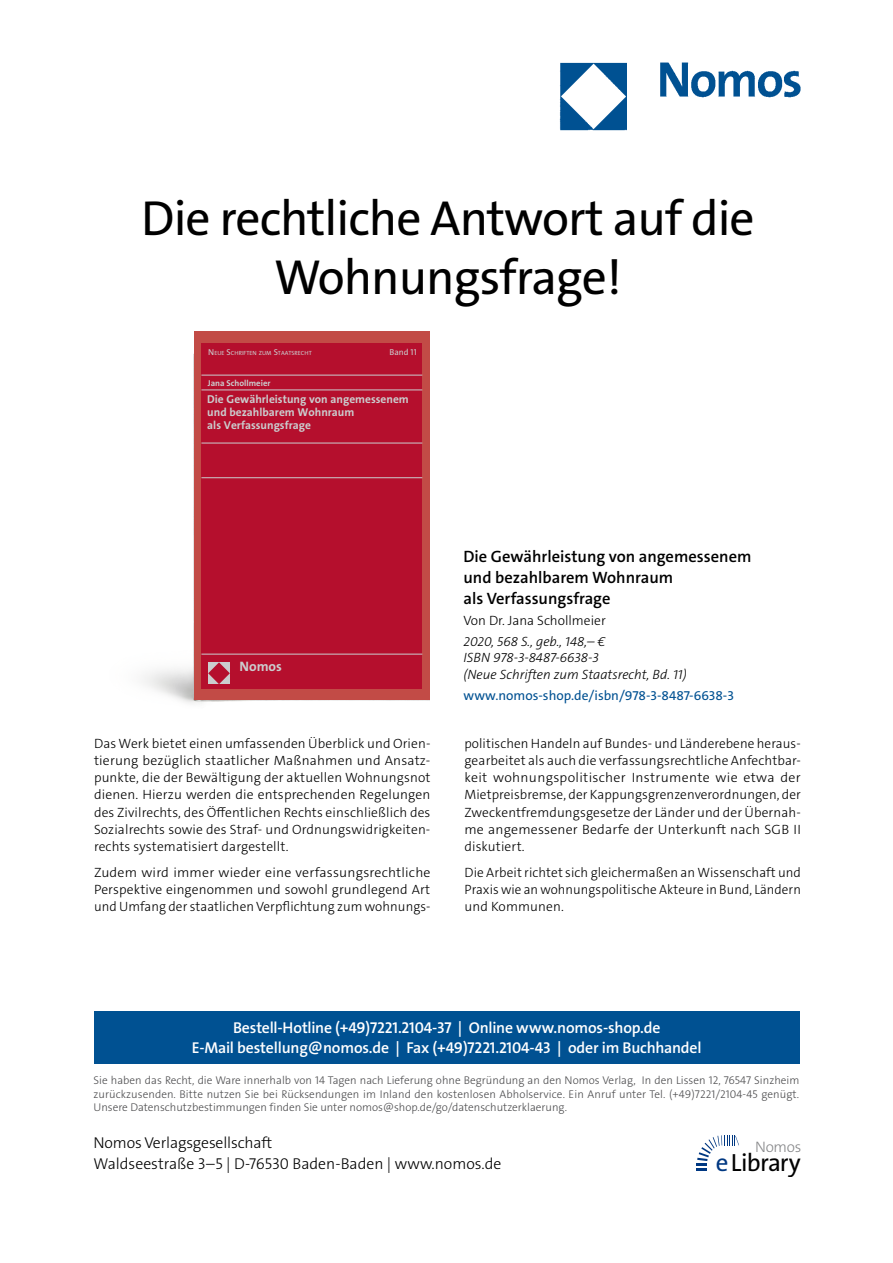
<style>
.page{position:relative;width:893px;height:1263px;background:#fff}
.page>*{position:absolute;margin:0;border:0;box-sizing:border-box;transform-origin:0 0}
.t1{font:49.5px/59.4px "The Sans Os F";letter-spacing:-.02em;color:#000;text-align:center}
.t2{font:24.9px "The Sans Os F";letter-spacing:-.03em;color:#000}
.t3{font:600 16.5px/21px "The Sans C5";color:#000}
.t4{font:600 15.75px/21px "The Sans Os F";letter-spacing:-.01em;color:#fff;text-align:center}
.t5{font:300 15.75px/21px "The Sans Os F";color:#000}
.t6{font:300 15.3px "The Sans Os F";letter-spacing:-.02em;color:#87888a}
.t7{font:700 13.8px "The Sans Os F";color:#cbcdce}
.t8{font:300 13.5px/17.2px "The Sans C5";letter-spacing:.005em;color:#000;text-align:justify}
.t9{font:italic 300 13.5px/16.5px "The Sans C5";color:#000}
.t10{font:13.5px "The Sans C5";color:#005192}
.t11{font:700 11.4px/13.2px "The Sans Os F";color:#cbcdce}
.t12{font:300 11.25px/13.5px "The Sans Os F";color:#4b4b4d;text-align:justify}
.t13{font:700 8.55px "The Sans Os F";color:#cbcdce}
.t14{font:8.55px "The Sans Os F";color:#cbcdce}
.t15{font:6px "The Mix Caps";color:#cbcdce}
.s1{font-size:8.55px}
.s2{color:#003882}
</style>
<div class="page">
<img style="left:559px;top:62px;width:242px;height:69px">
<div style="left:94px;top:1011px;width:705px;height:52px;background:#005192"></div>
<svg style="left:697px;top:1135px;width:42px;height:36px"></svg>
<img style="left:144px;top:354px;width:285px;height:349px">
<div style="left:194px;top:331px;width:236px;height:369px;background:#c24b46"></div>
<div style="left:201px;top:343px;width:221px;height:346px;background:#b50f2d"></div>
<hr style="left:201px;top:375px;width:221px;height:1px;background:#cbcdce">
<hr style="left:201px;top:477px;width:221px;height:1px;background:#cbcdce">
<hr style="left:201px;top:390px;width:221px;height:1px;background:#cbcdce">
<hr style="left:201px;top:443px;width:221px;height:1px;background:#cbcdce">
<svg style="left:208px;top:662px;width:22px;height:22px"></svg>
<hr style="left:201px;top:654px;width:221px;height:1px;background:#cbcdce">
<h1 class="t1" style="left:141px;top:189px;width:615px">Die rechtliche Antwort auf die<br>Wohnungsfrage!</h1>
<p class="t15" style="left:208px;top:349px;width:105px"><span class="s1">N</span>EUE <span class="s1">S</span>CHRIFTEN ZUM <span class="s1">S</span>TAATSRECHT</p>
<p class="t14" style="left:389px;top:347px;width:29px">Band 11</p>
<p class="t13" style="left:208px;top:377px;width:64px">Jana Schollmeier</p>
<p class="t11" style="left:207px;top:393px;width:203px">Die Gewährleistung von angemessenem und bezahlbarem Wohnraum<br>als Verfassungsfrage</p>
<p class="t7" style="left:240px;top:658px;width:44px">Nomos</p>
<p class="t8" style="left:94px;top:734px;width:338px">Das Werk bietet einen umfassenden Überblick und Orien&shy;tierung bezüglich staatlicher Maßnahmen und Ansatz&shy;punkte, die der Bewältigung der aktuellen Wohnungsnot dienen. Hierzu werden die entsprechenden Regelungen des Zivilrechts, des Öffentlichen Rechts einschließlich des Sozialrechts sowie des Straf- und Ordnungswidrigkeiten&shy;rechts systematisiert dargestellt.</p>
<p class="t8" style="left:94px;top:864px;width:338px">Zudem wird immer wieder eine verfassungsrechtliche Perspektive eingenommen und sowohl grundlegend Art und Umfang der staatlichen Verpflichtung zum wohnungs-</p>
<p class="t3" style="left:463px;top:546px;width:289px">Die Gewährleistung von angemessenem und bezahlbarem Wohnraum<br>als Verfassungsfrage</p>
<p class="t8" style="left:463px;top:612px;width:144px">Von Dr. Jana Schollmeier</p>
<p class="t9" style="left:463px;top:633px;width:225px">2020, 568 S., geb., 148,– €<br>ISBN 978-3-8487-6638-3<br>(Neue Schriften zum Staatsrecht, Bd. 11)</p>
<p class="t10" style="left:463px;top:686px;width:272px">www.nomos-shop.de/isbn/978-3-8487-6638-3</p>
<p class="t8" style="left:464px;top:734px;width:338px">politischen Handeln auf Bundes- und Länderebene heraus&shy;gearbeitet als auch die verfassungsrechtliche Anfechtbar&shy;keit wohnungspolitischer Instrumente wie etwa der Mietpreisbremse, der Kappungsgrenzenverordnungen, der Zweckentfremdungsgesetze der Länder und der Übernah&shy;me angemessener Bedarfe der Unterkunft nach SGB II diskutiert.</p>
<p class="t8" style="left:464px;top:864px;width:338px">Die Arbeit richtet sich gleichermaßen an Wissenschaft und Praxis wie an wohnungspolitische Akteure in Bund, Ländern und Kommunen.</p>
<p class="t4" style="left:192px;top:1017px;width:511px">Bestell-Hotline (+49)7221.2104-37 | Online www.nomos-shop.de<br>E-Mail bestellung@nomos.de | Fax (+49)7221.2104-43 | oder im Buchhandel</p>
<p class="t12" style="left:94px;top:1074px;width:707px">Sie haben das Recht, die Ware innerhalb von 14 Tagen nach Lieferung ohne Begründung an den Nomos Verlag, In den Lissen 12, 76547 Sinzheim zurückzusenden. Bitte nutzen Sie bei Rücksendungen im Inland den kostenlosen Abholservice. Ein Anruf unter Tel. (+49)7221/2104-45 genügt.<br>Unsere Datenschutzbestimmungen finden Sie unter nomos@shop.de/go/datenschutzerklaerung.</p>
<p class="t5" style="left:94px;top:1133px;width:409px">Nomos Verlagsgesellschaft<br>Waldseestraße 3–5 | D-76530 Baden-Baden | www.nomos.de</p>
<p class="t6" style="left:755px;top:1137px;width:48px">Nomos</p>
<h2 class="t2" style="left:716px;top:1146px;width:86px"><span class="s2">e</span>Library</h2>
</div>
